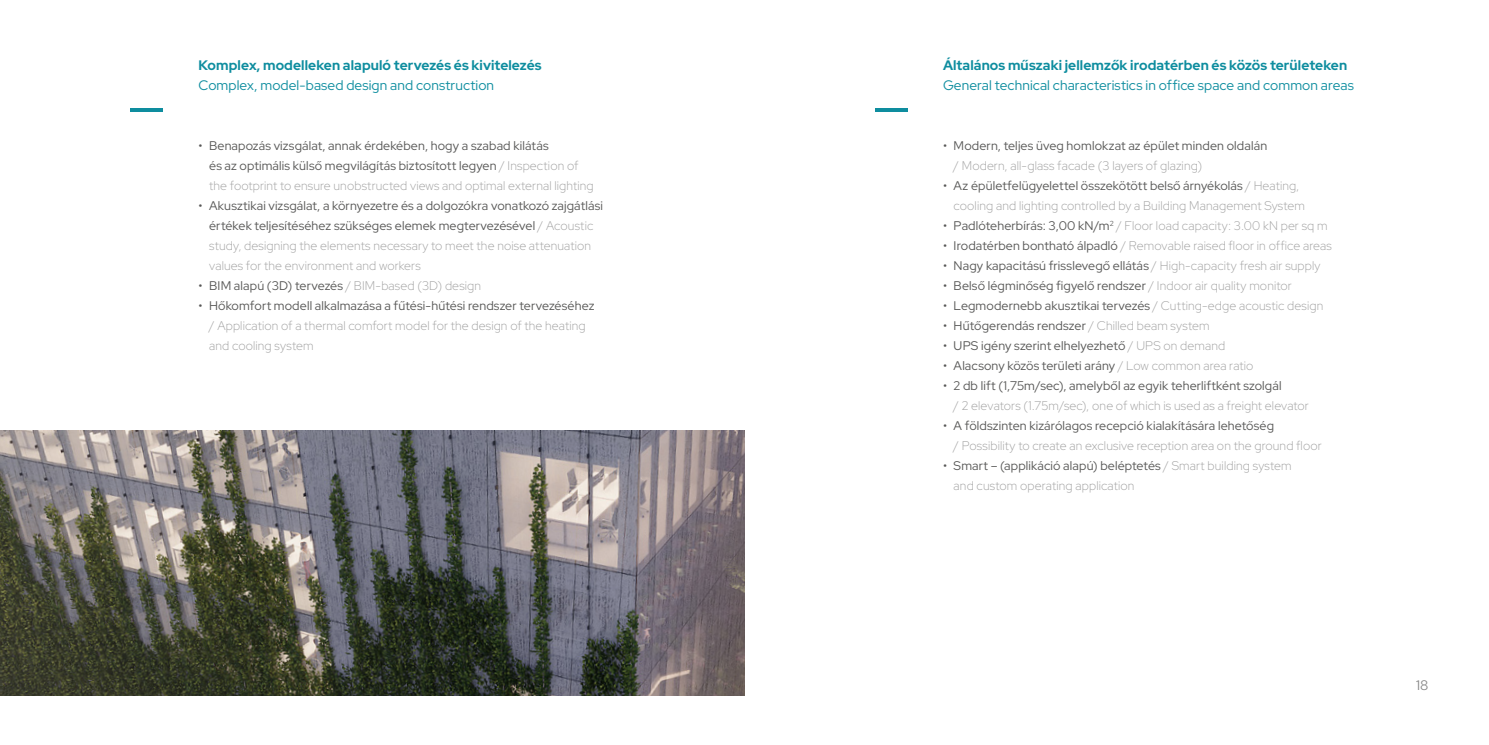
<style>
.page{position:relative;width:1489px;height:745px;background:#fff}
.page>*{position:absolute;margin:0;border:0;box-sizing:border-box;transform-origin:0 0}
.t1{font:800 13.75px "Red Hat Display";letter-spacing:.005em;color:#0e8d9f}
.t2{font:13.75px "Red Hat Display";letter-spacing:.005em;color:#0e8d9f}
.t3{font:13.75px "Red Hat Display";color:#878787}
.t4{font:12.5px/20px "Red Hat Display";letter-spacing:.01em;color:#575756}
.t5{font:300 12.5px/20px "Red Hat Display";letter-spacing:.01em;color:#9d9d9d}
.s1{font-weight:300;color:#9d9d9d}
.s2{font-weight:400;color:#575756}
</style>
<div class="page">
<hr style="left:875px;top:108px;width:32px;height:3px;background:#0e8d9f">
<hr style="left:131px;top:108px;width:32px;height:3px;background:#0e8d9f">
<img style="left:0;top:430px;width:744px;height:264px">
<p class="t1" style="left:943px;top:56px;width:405px">Általános műszaki jellemzők irodatérben és közös területeken</p>
<p class="t1" style="left:198px;top:56px;width:344px">Komplex, modelleken alapuló tervezés és kivitelezés</p>
<p class="t2" style="left:198px;top:76px;width:297px">Complex, model-based design and construction</p>
<p class="t2" style="left:943px;top:76px;width:412px">General technical characteristics in office space and common areas</p>
<p class="t4" style="left:209px;top:135px;width:386px;text-indent:-11px">• Benapozás vizsgálat, annak érdekében, hogy a szabad kilátás<br>és az optimális külső megvilágítás biztosított legyen <span class="s1">/ Inspection of the footprint to ensure unobstructed views and optimal external lighting</span></p>
<p class="t4" style="left:209px;top:195px;width:395px;text-indent:-11px">• Akusztikai vizsgálat, a környezetre és a dolgozókra vonatkozó zajgátlási értékek teljesítéséhez szükséges elemek megtervezésével <span class="s1">/ Acoustic study, designing the elements necessary to meet the noise attenuation values for the environment and workers</span></p>
<p class="t4" style="left:198px;top:275px;width:284px">• BIM alapú (3D) tervezés <span class="s1">/ BIM-based (3D) design</span></p>
<p class="t4" style="left:198px;top:295px;width:397px">• Hőkomfort modell alkalmazása a fűtési-hűtési rendszer tervezéséhez</p>
<p class="t5" style="left:209px;top:315px;width:378px">/ Application of a thermal comfort model for the design of the heating and cooling system</p>
<p class="t4" style="left:943px;top:135px;width:326px">• Modern, teljes üveg homlokzat az épület minden oldalán</p>
<p class="t5" style="left:953px;top:155px;width:250px">/ Modern, all-glass facade (3 layers of glazing)</p>
<p class="t5" style="left:953px;top:175px;width:353px;text-indent:-11px"><span class="s2">• Az épületfelügyelettel összekötött belső árnyékolás</span> / Heating, cooling and lighting controlled by a Building Management System</p>
<p class="t5" style="left:943px;top:215px;width:386px"><span class="s2">• Padlóteherbírás: 3,00 kN/m</span><sup>2</sup> / Floor load capacity: 3.00 kN per sq m</p>
<p class="t5" style="left:943px;top:235px;width:390px"><span class="s2">• Irodatérben bontható álpadló</span> / Removable raised floor in office areas</p>
<p class="t4" style="left:943px;top:255px;width:379px">• Nagy kapacitású frisslevegő ellátás <span class="s1">/ High-capacity fresh air supply</span></p>
<p class="t4" style="left:943px;top:275px;width:350px">• Belső légminőség figyelő rendszer <span class="s1">/ Indoor air quality monitor</span></p>
<p class="t4" style="left:943px;top:295px;width:382px">• Legmodernebb akusztikai tervezés <span class="s1">/ Cutting-edge acoustic design</span></p>
<p class="t4" style="left:943px;top:315px;width:268px">• Hűtőgerendás rendszer <span class="s1">/ Chilled beam system</span></p>
<p class="t4" style="left:943px;top:335px;width:284px">• UPS igény szerint elhelyezhető <span class="s1">/ UPS on demand</span></p>
<p class="t4" style="left:943px;top:355px;width:312px">• Alacsony közös területi arány <span class="s1">/ Low common area ratio</span></p>
<p class="t4" style="left:943px;top:375px;width:340px">• 2 db lift (1,75m/sec), amelyből az egyik teherliftként szolgál</p>
<p class="t5" style="left:953px;top:395px;width:357px">/ 2 elevators (1.75m/sec), one of which is used as a freight elevator</p>
<p class="t4" style="left:943px;top:415px;width:332px">• A földszinten kizárólagos recepció kialakítására lehetőség</p>
<p class="t5" style="left:953px;top:435px;width:369px">/ Possibility to create an exclusive reception area on the ground floor</p>
<p class="t5" style="left:953px;top:455px;width:339px;text-indent:-11px"><span class="s2">• Smart – (applikáció alapú) beléptetés</span> / Smart building system and custom operating application</p>
<p class="t3" style="left:1415px;top:676px;width:14px">18</p>
</div>
